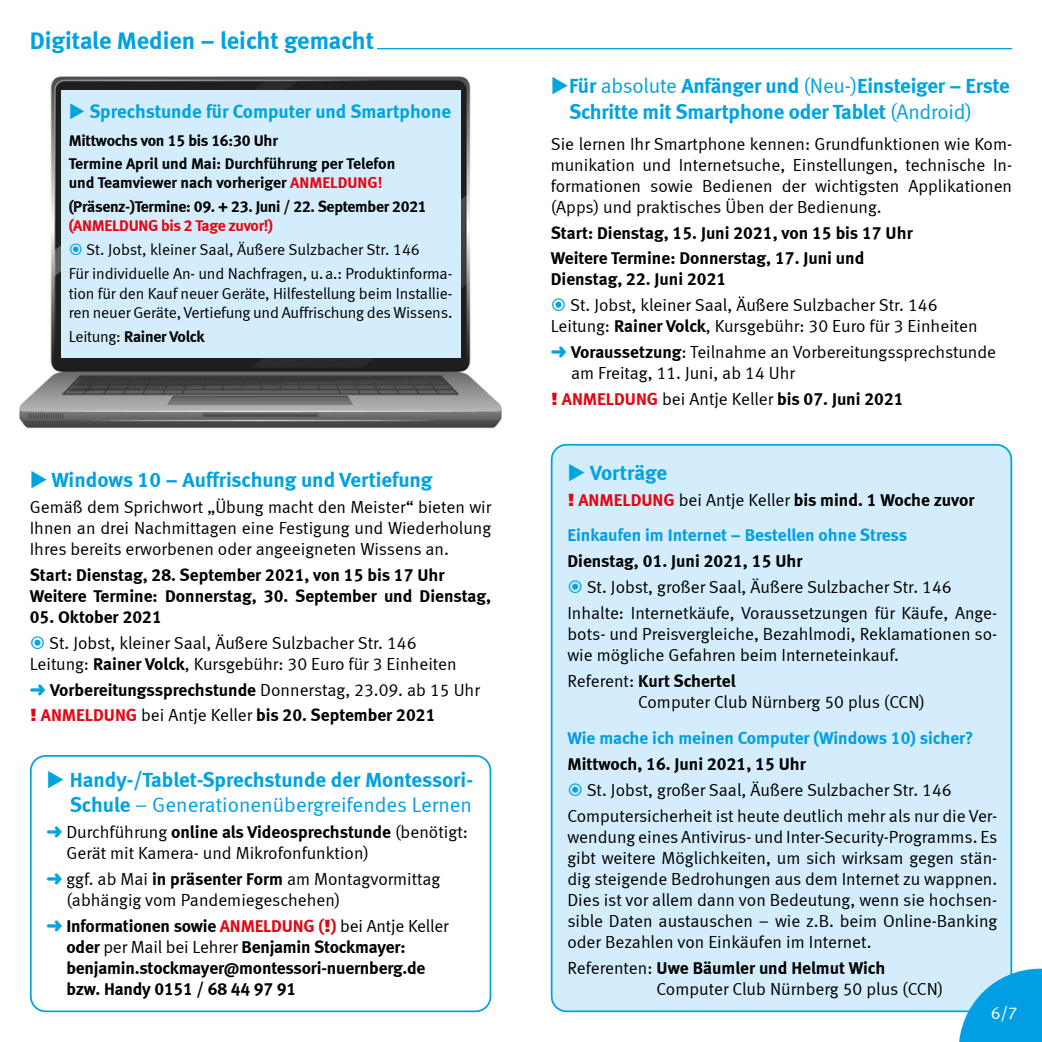
<style>
.page{position:relative;width:1042px;height:1042px;background:#fff}
.page>*{position:absolute;margin:0;border:0;box-sizing:border-box;transform-origin:0 0}
.t1{font:24.5px "Meta Bold LF";color:#00a2df}
.t2{font:21px/25.2px "Meta Bold LF";letter-spacing:-.01em;color:#00a2df}
.t3{font:21px "Meta Normal LF";color:#009fe3}
.t4{font:19.07px "Meta Bold LF";color:#00a2df}
.t5{font:17.5px/21px "Meta Normal LF";color:#000}
.t6{font:17.5px/21px "Meta Bold LF";color:#000}
.t7{font:17.5px/35.9px "Meta Bold LF";color:#009fe3}
.t8{font:17.5px "Meta Normal LF";color:#fff}
.t9{font:15.92px/24px "Meta Normal LF";letter-spacing:-.01em;color:#000}
.t10{font:15.92px/23.6px "Meta Bold LF";letter-spacing:-.015em;color:#000}
.t11{font:15.92px "Meta Bold LF";letter-spacing:-.02em;color:#e30613}
.s1{color:#e30613}
.s2{font-family:"Meta Normal LF"}
.s3{font-family:"Meta Bold LF"}
.s4{color:#00a2df}
.s5{font-family:"Frutiger";font-weight:900;color:#e30613}
.s6{font-family:"Meta Bold LF";color:#00a2df}
.s7{font-family:"Meta Normal"}
.s8{font-family:"Meta Bold LF";color:#e30613}
.s9{font-family:"Meta Normal LF";color:#000}
.s10{color:#000}
</style>
<div class="page">
<img style="left:19px;top:76px;width:483px;height:353px">
<div style="left:61px;top:90px;width:400px;height:267px;background:#d4edfc"></div>
<div style="left:30px;top:755px;width:461px;height:257px;border:2px solid #00a2df;border-radius:15px"></div>
<div style="left:552px;top:445px;width:459px;height:566px;background:#d4edfc;border-radius:15px"></div>
<div style="left:551px;top:444px;width:461px;height:568px;border:2px solid #00a2df;border-radius:15px"></div>
<svg style="left:959px;top:968px;width:83px;height:74px"></svg>
<hr style="left:377px;top:48px;width:635px;height:1px;background:#00a2df">
<h1 class="t1" style="left:30px;top:26px;width:346px">Digitale Medien – leicht gemacht</h1>
<p class="t4" style="left:69px;top:100px;width:384px">◆ Sprechstunde für Computer und Smartphone</p>
<p class="t10" style="left:69px;top:128px;width:328px">Mittwochs von 15 bis 16:30 Uhr<br>Termine April und Mai: Durchführung per Telefon</p>
<p class="t10" style="left:69px;top:171px;width:360px">und Teamviewer nach vorheriger <span class="s1">ANMELDUNG! </span>(Präsenz-)Termine: 09. + 23. Juni / 22. September 2021</p>
<p class="t11" style="left:69px;top:216px;width:206px">(ANMELDUNG bis 2 Tage zuvor!)</p>
<p class="t9" style="left:69px;top:238px;width:385px;text-indent:17px">St. Jobst, kleiner Saal, Äußere Sulzbacher Str. 146<br>Für individuelle An- und Nachfragen, u.a.: Produktinforma-</p>
<p class="t9" style="left:69px;top:283px;width:385px;line-height:19.1px">tion für den Kauf neuer Geräte, Hilfestellung beim Installie&shy;ren neuer Geräte, Vertiefung und Auffrischung des Wissens.</p>
<p class="t10" style="left:69px;top:324px;width:138px"><span class="s2">Leitung:</span> Rainer Volck</p>
<p class="t2" style="left:30px;top:466px;width:404px">◆ Windows 10 – Auffrischung und Vertiefung</p>
<p class="t5" style="left:30px;top:496px;width:463px;text-align:justify">Gemäß dem Sprichwort „Übung macht den Meister“ bieten wir Ihnen an drei Nachmittagen eine Festigung und Wiederholung Ihres bereits erworbenen oder angeeigneten Wissens an.</p>
<p class="t6" style="left:30px;top:564px;width:463px">Start: Dienstag, 28. September 2021, von 15 bis 17 Uhr<br>Weitere Termine: Donnerstag, 30. September und Dienstag,</p>
<p class="t6" style="left:30px;top:606px;width:134px">05. Oktober 2021</p>
<p class="t5" style="left:30px;top:632px;width:428px;text-indent:19px">St. Jobst, kleiner Saal, Äußere Sulzbacher Str. 146<br>Leitung: <span class="s3">Rainer Volck</span>, Kursgebühr: 30 Euro für 3 Einheiten</p>
<p class="t6" style="left:30px;top:676px;width:451px;line-height:25.9px"><span class="s4">➜</span> Vorbereitungssprechstunde <span class="s2">Donnerstag, 23.09. ab 15 Uhr </span><span class="s5">!</span> <span class="s1">ANMELDUNG</span> <span class="s2">bei Antje Keller</span> bis 20. September 2021</p>
<p class="t2" style="left:47px;top:767px;width:428px">◆ Handy-/Tablet-Sprechstunde der Montessori-</p>
<p class="t3" style="left:70px;top:793px;width:404px"><span class="s6">Schule</span> <span class="s4">–</span> Generationenübergreifendes Lernen</p>
<p class="t6" style="left:47px;top:821px;width:423px"><span class="s4">➜</span> <span class="s2">Durchführung</span> online als Videosprechstunde <span class="s2">(benötigt:</span></p>
<p class="t5" style="left:47px;top:840px;width:395px;line-height:25.9px;text-indent:20px">Gerät mit Kamera- und Mikrofonfunktion)<br><span class="s4">➜</span> ggf. ab Mai <span class="s3">in präsenter Form</span> am Montagvormittag</p>
<p class="t5" style="left:66px;top:889px;width:275px">(abhängig vom Pandemiegeschehen)</p>
<p class="t6" style="left:66px;top:915px;width:384px;text-indent:-20px"><span class="s4">➜</span> Informationen sowie <span class="s1">ANMELDUNG (</span><span class="s5">!</span><span class="s1">)</span> <span class="s2">bei Antje Keller </span>oder <span class="s2">per Mail bei Lehrer</span> Benjamin Stockmayer: benjamin.stockmayer@montessori-nuernberg.de bzw. Handy 0151 / 68 44 97 91</p>
<p class="t2" style="left:569px;top:73px;width:442px;text-indent:-18px">◆Für <span class="s7">absolute</span> Anfänger und <span class="s7">(Neu-)</span>Einsteiger – Erste<br>Schritte mit Smartphone oder Tablet <span class="s7">(Android)</span></p>
<p class="t5" style="left:551px;top:133px;width:463px;text-align:justify">Sie lernen Ihr Smartphone kennen: Grundfunktionen wie Kom&shy;munikation und Internetsuche, Einstellungen, technische In&shy;formationen sowie Bedienen der wichtigsten Applikationen (Apps) und praktisches Üben der Bedienung.</p>
<p class="t6" style="left:551px;top:219px;width:363px;line-height:25.9px">Start: Dienstag, 15. Juni 2021, von 15 bis 17 Uhr<br>Weitere Termine: Donnerstag, 17. Juni und</p>
<p class="t6" style="left:551px;top:269px;width:177px">Dienstag, 22. Juni 2021</p>
<p class="t5" style="left:551px;top:295px;width:428px;text-indent:19px">St. Jobst, kleiner Saal, Äußere Sulzbacher Str. 146<br>Leitung: <span class="s3">Rainer Volck</span>, Kursgebühr: 30 Euro für 3 Einheiten</p>
<p class="t5" style="left:571px;top:342px;width:427px;text-indent:-20px"><span class="s4">➜</span> <span class="s3">Voraussetzung</span>: Teilnahme an Vorbereitungssprechstunde am Freitag, 11. Juni, ab 14 Uhr</p>
<p class="t5" style="left:551px;top:389px;width:354px"><span class="s5">!</span> <span class="s8">ANMELDUNG</span> bei Antje Keller <span class="s3">bis 07. Juni 2021</span></p>
<p class="t2" style="left:567px;top:459px;width:101px">◆ Vorträge</p>
<p class="t7" style="left:567px;top:481px;width:408px"><span class="s5">!</span> <span class="s1">ANMELDUNG</span> <span class="s9">bei Antje Keller</span> <span class="s10">bis mind. 1 Woche zuvor<br></span>Einkaufen im Internet – Bestellen ohne Stress</p>
<p class="t6" style="left:567px;top:550px;width:237px">Dienstag, 01. Juni 2021, 15 Uhr</p>
<p class="t5" style="left:567px;top:574px;width:431px;line-height:25.9px;text-indent:19px">St. Jobst, großer Saal, Äußere Sulzbacher Str. 146<br>Inhalte: Internetkäufe, Voraussetzungen für Käufe, Ange-</p>
<p class="t5" style="left:567px;top:623px;width:431px">bots- und Preisvergleiche, Bezahlmodi, Reklamationen so&shy;wie mögliche Gefahren beim Interneteinkauf.</p>
<p class="t6" style="left:567px;top:670px;width:170px"><span class="s2">Referent:</span> Kurt Schertel</p>
<p class="t5" style="left:638px;top:691px;width:288px">Computer Club Nürnberg 50 plus (CCN)</p>
<p class="t7" style="left:567px;top:720px;width:408px">Wie mache ich meinen Computer (Windows 10) sicher?</p>
<p class="t6" style="left:567px;top:753px;width:240px">Mittwoch, 16. Juni 2021, 15 Uhr</p>
<p class="t5" style="left:567px;top:777px;width:431px;line-height:25.9px;text-indent:19px">St. Jobst, großer Saal, Äußere Sulzbacher Str. 146<br>Computersicherheit ist heute deutlich mehr als nur die Ver-</p>
<p class="t5" style="left:567px;top:826px;width:432px;text-align:justify">wendung eines Antivirus- und Inter-Security-Programms. Es gibt weitere Möglichkeiten, um sich wirksam gegen stän&shy;dig steigende Bedrohungen aus dem Internet zu wappnen.<br>Dies ist vor allem dann von Bedeutung, wenn sie hochsen&shy;sible Daten austauschen – wie z.B. beim Online-Banking oder Bezahlen von Einkäufen im Internet.</p>
<p class="t6" style="left:567px;top:957px;width:319px"><span class="s2">Referenten:</span> Uwe Bäumler und Helmut Wich</p>
<p class="t5" style="left:656px;top:978px;width:288px">Computer Club Nürnberg 50 plus (CCN)</p>
<p class="t8" style="left:991px;top:1003px;width:28px">6/7</p>
</div>
